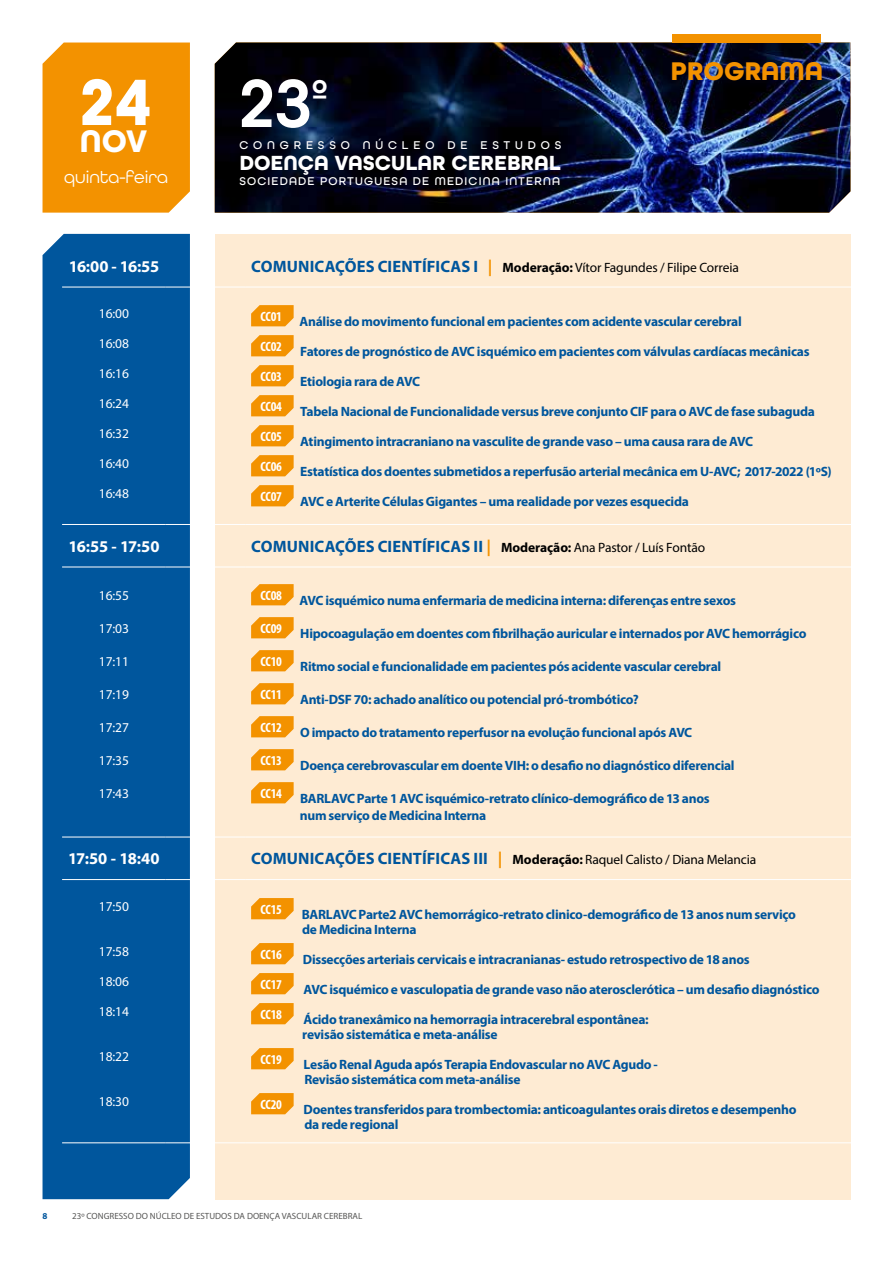
<style>
.page{position:relative;width:893px;height:1263px;background:#fff}
.page>*{position:absolute;margin:0;border:0;box-sizing:border-box;transform-origin:0 0}
.t1{font:600 71.85px "All Round Gothic";color:#fff}
.t2{font:700 33px "All Round Gothic";color:#fff}
.t3{font:700 27px "All Round Gothic";color:#f39200}
.t4{font:700 21.6px "All Round Gothic";color:#fff}
.t5{font:18px "All Round Gothic";color:#fff}
.t6{font:700 16.5px "Myriad Pro";letter-spacing:.01em;color:#00569d}
.t7{font:700 16.5px "Myriad Pro";letter-spacing:-.035em;color:#fff}
.t8{font:700 13.5px/15px "Myriad Pro";letter-spacing:-.02em;color:#00569d}
.t9{font:13.5px "Myriad Pro";letter-spacing:-.015em;color:#000}
.t10{font:13.5px "Myriad Pro";letter-spacing:-.01em;color:#fff}
.t11{font:700 condensed 13.5px "Myriad Pro";letter-spacing:-.01em;color:#fff}
.t12{font:500 11.85px "All Round Gothic";letter-spacing:.1em;color:#fff}
.t13{font:500 11.85px "All Round Gothic";letter-spacing:.41em;color:#fff}
.t14{font:9px "Myriad Pro";color:#575756}
.t15{font:700 9px "Myriad Pro";color:#00569d}
.s1{font-weight:700;font-size:16.5px;color:#00569d}
.s2{font-weight:700;font-size:16.5px;color:#f39200}
.s3{font-weight:700}
.s4{font-stretch:condensed;color:#fff}
.s5{color:#f39200}
.s6{font-size:13.5px;color:#000}
.s7{font-weight:400;font-size:13.5px;color:#000}
</style>
<div class="page">
<img style="left:215px;top:43px;width:635px;height:170px">
<div style="left:672px;top:34px;width:149px;height:9px;background:#f39200"></div>
<div style="left:215px;top:234px;width:635px;height:965px;background:#feebd3"></div>
<div style="left:43px;top:234px;width:147px;height:965px;background:#00569d"></div>
<div style="left:43px;top:43px;width:147px;height:170px;background:#f39200"></div>
<hr style="left:62px;top:567px;width:104px;height:1px;background:#fff">
<hr style="left:166px;top:567px;width:79px;height:1px;background:#fff">
<hr style="left:245px;top:567px;width:636px;height:1px;background:#fff">
<hr style="left:62px;top:879px;width:104px;height:1px;background:#fff">
<hr style="left:166px;top:879px;width:79px;height:1px;background:#fff">
<hr style="left:245px;top:879px;width:636px;height:1px;background:#fff">
<hr style="left:62px;top:524px;width:104px;height:1px;background:#fff">
<hr style="left:62px;top:837px;width:104px;height:1px;background:#fff">
<hr style="left:62px;top:1142px;width:104px;height:1px;background:#fff">
<hr style="left:166px;top:524px;width:79px;height:1px;background:#fff">
<hr style="left:166px;top:837px;width:79px;height:1px;background:#fff">
<hr style="left:166px;top:1142px;width:79px;height:1px;background:#fff">
<hr style="left:245px;top:524px;width:636px;height:1px;background:#fff">
<hr style="left:245px;top:837px;width:636px;height:1px;background:#fff">
<hr style="left:245px;top:1142px;width:636px;height:1px;background:#fff">
<hr style="left:62px;top:287px;width:104px;height:1px;background:#fff">
<hr style="left:166px;top:287px;width:79px;height:1px;background:#fff">
<hr style="left:245px;top:287px;width:636px;height:1px;background:#fff">
<svg style="left:251px;top:305px;width:43px;height:21px"></svg>
<svg style="left:251px;top:335px;width:43px;height:21px"></svg>
<svg style="left:251px;top:365px;width:43px;height:21px"></svg>
<svg style="left:251px;top:395px;width:43px;height:21px"></svg>
<svg style="left:251px;top:425px;width:43px;height:21px"></svg>
<svg style="left:251px;top:455px;width:43px;height:21px"></svg>
<svg style="left:251px;top:485px;width:43px;height:21px"></svg>
<svg style="left:251px;top:584px;width:43px;height:21px"></svg>
<svg style="left:251px;top:617px;width:43px;height:21px"></svg>
<svg style="left:251px;top:650px;width:43px;height:21px"></svg>
<svg style="left:251px;top:683px;width:43px;height:21px"></svg>
<svg style="left:251px;top:716px;width:43px;height:21px"></svg>
<svg style="left:251px;top:749px;width:43px;height:21px"></svg>
<svg style="left:251px;top:782px;width:43px;height:21px"></svg>
<svg style="left:251px;top:898px;width:43px;height:21px"></svg>
<svg style="left:251px;top:943px;width:43px;height:21px"></svg>
<svg style="left:251px;top:973px;width:43px;height:21px"></svg>
<svg style="left:251px;top:1003px;width:43px;height:21px"></svg>
<svg style="left:251px;top:1048px;width:43px;height:21px"></svg>
<svg style="left:251px;top:1093px;width:43px;height:21px"></svg>
<h2 class="t2" style="left:80px;top:121px;width:73px"><sup>24</sup>NOV</h2>
<h3 class="t5" style="left:64px;top:166px;width:105px">quinta-feira</h3>
<h1 class="t1" style="left:239px;top:60px;width:90px">23<sup>º</sup></h1>
<p class="t13" style="left:239px;top:138px;width:323px">CONGRESSO NÚCLEO DE ESTUDOS</p>
<h3 class="t4" style="left:239px;top:150px;width:323px">DOENÇA VASCULAR CEREBRAL</h3>
<p class="t12" style="left:239px;top:174px;width:322px">SOCIEDADE PORTUGUESA DE MEDICINA INTERNA</p>
<h3 class="t3" style="left:670px;top:55px;width:154px">PROGRAMA</h3>
<p class="t7" style="left:69px;top:256px;width:92px">16:00 - 16:55</p>
<p class="t9" style="left:251px;top:259px;width:489px"><span class="s1">COMUNICAÇÕES CIENTÍFICAS I</span> <span class="s2">|</span> <span class="s3">Moderação:</span> Vítor Fagundes / Filipe Correia</p>
<p class="t10" style="left:99px;top:305px;width:31px">16:00</p>
<p class="t10" style="left:99px;top:335px;width:31px">16:08</p>
<p class="t10" style="left:99px;top:365px;width:31px">16:16</p>
<p class="t10" style="left:99px;top:395px;width:31px">16:24</p>
<p class="t10" style="left:99px;top:425px;width:31px">16:32</p>
<p class="t10" style="left:99px;top:455px;width:31px">16:40</p>
<p class="t10" style="left:99px;top:485px;width:31px">16:48</p>
<p class="t11" style="left:260px;top:308px;width:23px">CC01</p>
<p class="t8" style="left:300px;top:314px;width:444px">Análise do movimento funcional em pacientes com acidente vascular cerebral</p>
<p class="t8" style="left:260px;top:344px;width:551px"><sup>CC02</sup> Fatores de prognóstico de AVC isquémico em pacientes com válvulas cardíacas mecânicas</p>
<p class="t8" style="left:260px;top:369px;width:161px;line-height:24.5px"><sup>CC03</sup> Etiologia rara de AVC<br><span class="s4">CC04</span></p>
<p class="t8" style="left:300px;top:404px;width:516px">Tabela Nacional de Funcionalidade versus breve conjunto CIF para o AVC de fase subaguda</p>
<p class="t8" style="left:260px;top:429px;width:494px;line-height:24.5px"><sup>CC05</sup> Atingimento intracraniano na vasculite de grande vaso – uma causa rara de AVC<br><span class="s4">CC06</span></p>
<p class="t8" style="left:300px;top:464px;width:533px">Estatística dos doentes submetidos a reperfusão arterial mecânica em U-AVC; 2017-2022 (1ºS)</p>
<p class="t11" style="left:260px;top:488px;width:23px">CC07</p>
<p class="t8" style="left:300px;top:494px;width:390px">AVC e Arterite Células Gigantes – uma realidade por vezes esquecida</p>
<p class="t7" style="left:68px;top:536px;width:93px">16:55 - 17:50</p>
<p class="t6" style="left:251px;top:536px;width:455px">COMUNICAÇÕES CIENTÍFICAS II <span class="s5">|</span> <span class="s6">Moderação:</span> <span class="s7">Ana Pastor / Luís Fontão</span></p>
<p class="t10" style="left:99px;top:587px;width:31px">16:55</p>
<p class="t10" style="left:99px;top:620px;width:31px">17:03</p>
<p class="t10" style="left:99px;top:653px;width:31px">17:11</p>
<p class="t10" style="left:99px;top:686px;width:31px">17:19</p>
<p class="t10" style="left:99px;top:719px;width:31px">17:27</p>
<p class="t10" style="left:99px;top:752px;width:31px">17:35</p>
<p class="t10" style="left:99px;top:785px;width:31px">17:43</p>
<p class="t11" style="left:260px;top:587px;width:23px">CC08</p>
<p class="t8" style="left:300px;top:593px;width:438px">AVC isquémico numa enfermaria de medicina interna: diferenças entre sexos</p>
<p class="t8" style="left:260px;top:626px;width:548px"><sup>CC09</sup> Hipocoagulação em doentes com fibrilhação auricular e internados por AVC hemorrágico</p>
<p class="t8" style="left:260px;top:653px;width:462px;line-height:27.5px"><sup>CC10</sup> Ritmo social e funcionalidade em pacientes pós acidente vascular cerebral<br><span class="s4">CC11</span></p>
<p class="t8" style="left:300px;top:692px;width:340px">Anti-DSF 70: achado analítico ou potencial pró-trombótico?</p>
<p class="t8" style="left:260px;top:725px;width:433px"><sup>CC12</sup> O impacto do tratamento reperfusor na evolução funcional após AVC</p>
<p class="t8" style="left:260px;top:758px;width:476px"><sup>CC13</sup> Doença cerebrovascular em doente VIH: o desafio no diagnóstico diferencial</p>
<p class="t8" style="left:300px;top:790px;width:411px;line-height:16.5px;text-indent:-39px"><sup>CC14</sup> BARLAVC Parte 1 AVC isquémico-retrato clínico-demográfico de 13 anos num serviço de Medicina Interna</p>
<p class="t7" style="left:68px;top:848px;width:93px">17:50 - 18:40</p>
<p class="t9" style="left:251px;top:852px;width:506px"><span class="s1">COMUNICAÇÕES CIENTÍFICAS III</span> <span class="s2">|</span> <span class="s3">Moderação:</span> Raquel Calisto / Diana Melancia</p>
<p class="t10" style="left:99px;top:898px;width:31px">17:50</p>
<p class="t10" style="left:99px;top:943px;width:31px">17:58</p>
<p class="t10" style="left:99px;top:973px;width:31px">18:06</p>
<p class="t10" style="left:99px;top:1003px;width:31px">18:14</p>
<p class="t10" style="left:99px;top:1048px;width:31px">18:22</p>
<p class="t10" style="left:99px;top:1093px;width:31px">18:30</p>
<p class="t11" style="left:260px;top:901px;width:23px">CC15</p>
<p class="t8" style="left:302px;top:907px;width:496px">BARLAVC Parte2 AVC hemorrágico-retrato clinico-demográfico de 13 anos num serviço de Medicina Interna</p>
<p class="t11" style="left:260px;top:946px;width:23px">CC16</p>
<p class="t8" style="left:303px;top:952px;width:448px">Dissecções arteriais cervicais e intracranianas- estudo retrospectivo de 18 anos</p>
<p class="t11" style="left:260px;top:976px;width:23px">CC17</p>
<p class="t8" style="left:304px;top:982px;width:518px">AVC isquémico e vasculopatia de grande vaso não aterosclerótica – um desafio diagnóstico</p>
<p class="t11" style="left:260px;top:1006px;width:23px">CC18</p>
<p class="t8" style="left:302px;top:1012px;width:348px">Ácido tranexâmico na hemorragia intracerebral espontânea: revisão sistemática e meta-análise</p>
<p class="t11" style="left:260px;top:1051px;width:23px">CC19</p>
<p class="t8" style="left:304px;top:1057px;width:356px">Lesão Renal Aguda após Terapia Endovascular no AVC Agudo -<br>Revisão sistemática com meta-análise</p>
<p class="t11" style="left:260px;top:1096px;width:23px">CC20</p>
<p class="t8" style="left:304px;top:1102px;width:495px">Doentes transferidos para trombectomia: anticoagulantes orais diretos e desempenho da rede regional</p>
<p class="t15" style="left:43px;top:1210px;width:6px">8</p>
<p class="t14" style="left:72px;top:1210px;width:292px">23º CONGRESSO DO NÚCLEO DE ESTUDOS DA DOENÇA VASCULAR CEREBRAL</p>
</div>
